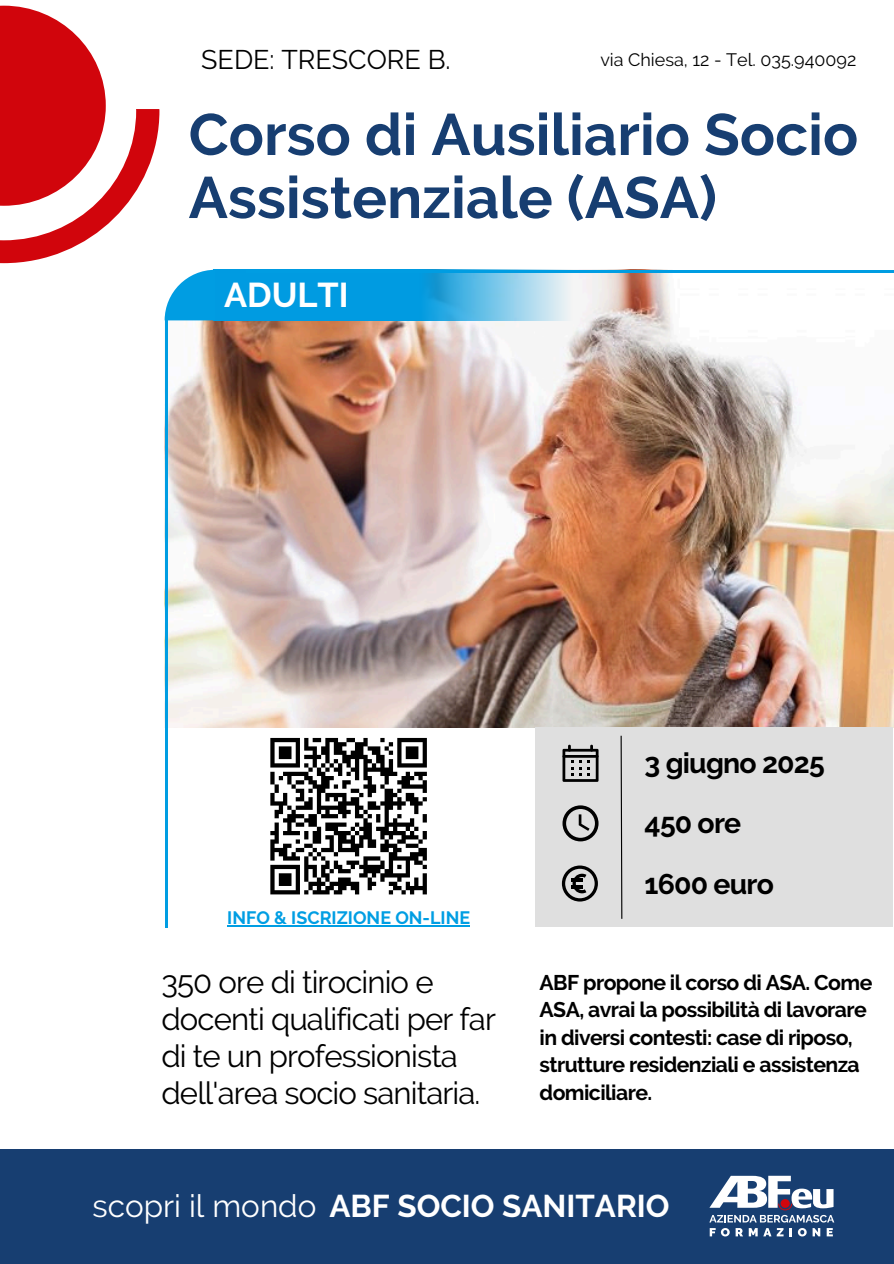
<style>
.page{position:relative;width:894px;height:1264px;background:#fff}
.page>*{position:absolute;margin:0;border:0;box-sizing:border-box;transform-origin:0 0}
.t1{font:700 58.2px/63px "Raleway";color:#173e71}
.t2{font:700 34.35px "Raleway";color:#fff}
.t3{font:700 31.35px "Raleway";color:#fff}
.t4{font:31.05px/37px "Raleway";letter-spacing:-.03em;color:#000}
.t5{font:700 28.35px "Raleway";letter-spacing:-.03em;color:#000}
.t6{font:26.85px "Raleway";color:#000}
.t7{font:700 21.15px/27.5px "Raleway";letter-spacing:-.03em;color:#000}
.t8{font:18px "Raleway";color:#000}
.t9{font:700 17.85px "Raleway";color:#009ee3}
.s1{font-weight:400}
</style>
<div class="page">
<svg style="left:0;top:6px;width:159px;height:257px"></svg>
<img style="left:167px;top:272px;width:725px;height:456px">
<img style="left:215px;top:270px;width:368px;height:50px">
<svg style="left:165px;top:270px;width:50px;height:50px"></svg>
<hr style="left:165px;top:320px;width:2px;height:607px;background:#009de2">
<hr style="left:246px;top:270px;width:647px;height:2px;background:#009de2">
<div style="left:0;top:1148px;width:893px;height:115px;background:#173e71"></div>
<svg style="left:709px;top:1175px;width:125px;height:61px"></svg>
<hr style="left:227px;top:925px;width:243px;height:1px;background:#009ee3">
<div style="left:535px;top:727px;width:357px;height:200px;background:#dfdfdf"></div>
<svg style="left:620px;top:735px;width:2px;height:184px"></svg>
<svg style="left:562px;top:744px;width:36px;height:37px"></svg>
<svg style="left:562px;top:805px;width:36px;height:36px"></svg>
<svg style="left:561px;top:865px;width:36px;height:36px"></svg>
<svg style="left:270px;top:737px;width:157px;height:158px"></svg>
<p class="t6" style="left:201px;top:44px;width:251px">SEDE: TRESCORE B.</p>
<p class="t8" style="left:600px;top:49px;width:257px">via Chiesa, 12 - Tel. 035.940092</p>
<p class="t1" style="left:189px;top:103px;width:671px">Corso di Ausiliario Socio<br>Assistenziale (ASA)</p>
<p class="t2" style="left:224px;top:274px;width:126px">ADULTI</p>
<p class="t9" style="left:227px;top:907px;width:244px">INFO &amp; ISCRIZIONE ON-LINE</p>
<p class="t4" style="left:161px;top:963px;width:336px">350 ore di tirocinio e docenti qualificati per far di te un professionista dell'area socio sanitaria.</p>
<h2 class="t5" style="left:644px;top:746px;width:182px">3 giugno 2025</h2>
<p class="t5" style="left:644px;top:806px;width:98px">450 ore</p>
<p class="t5" style="left:644px;top:866px;width:131px">1600 euro</p>
<h1 class="t7" style="left:539px;top:968px;width:334px">ABF propone il corso di ASA. Come<br>ASA, avrai la possibilità di lavorare in diversi contesti: case di riposo, strutture residenziali e assistenza domiciliare.</h1>
<h4 class="t3" style="left:93px;top:1187px;width:578px"><span class="s1">scopri il mondo</span> ABF SOCIO SANITARIO</h4>
</div>
